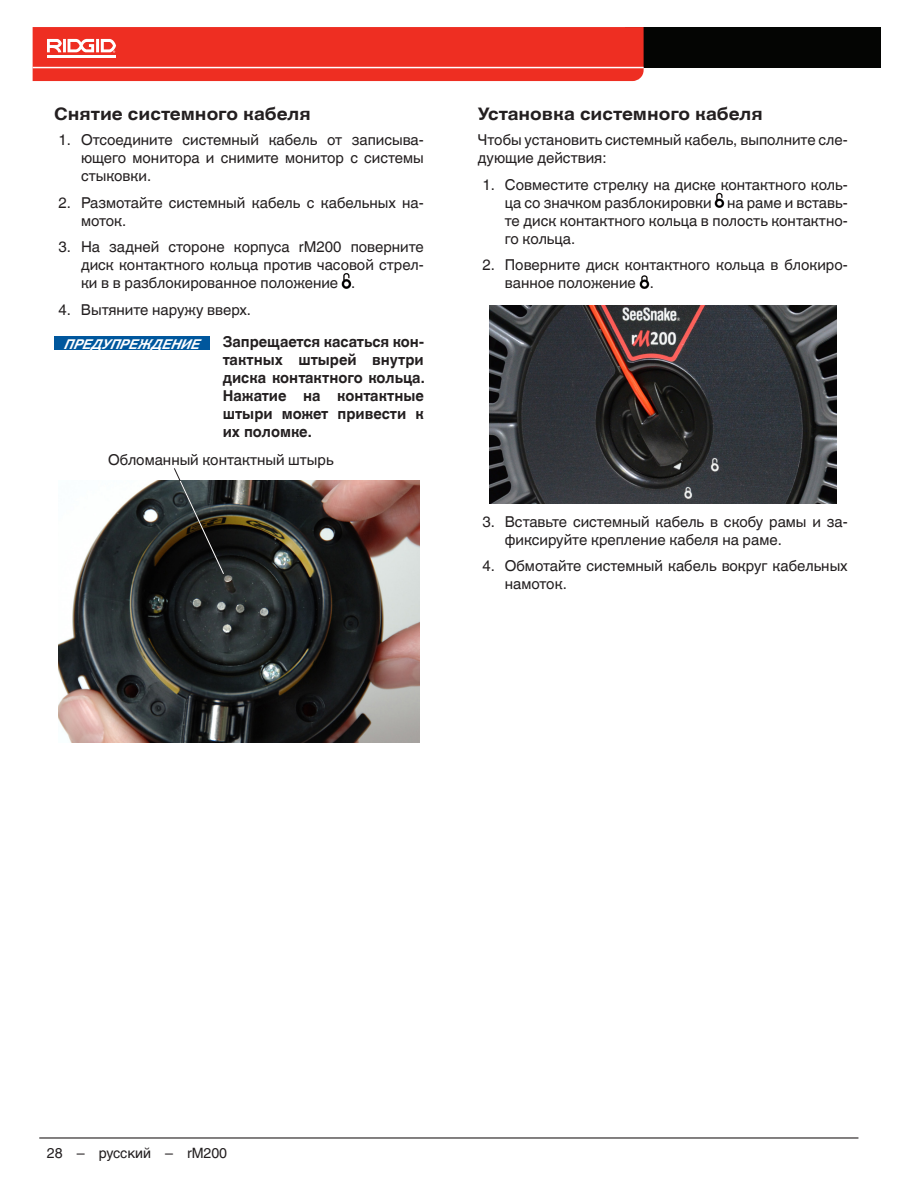
<style>
.page{position:relative;width:918px;height:1188px;background:#fff}
.page>*{position:absolute;margin:0;border:0;box-sizing:border-box;transform-origin:0 0}
.t1{font:700 17.25px "Helvetica World";color:#231f20;scale:1.1 1}
.t2{font:15px/18px "Helvetica World";color:#231f20}
.t3{font:700 15px/18px "Helvetica World";color:#231f20}
.t4{font:14.25px "Helvetica LT Std";letter-spacing:-.005em;color:#231f20}
.s1{font-weight:400}
</style>
<div class="page">
<hr style="left:39px;top:1137px;width:819px;height:2px;background:#231f20">
<div style="left:625px;top:27px;width:255px;height:41px;background:#040503"></div>
<svg style="left:33px;top:27px;width:611px;height:54px;background:#ee382c"></svg>
<hr style="left:47px;top:56px;width:69px;height:2px;background:#fff">
<img style="left:342px;top:274px;width:9px;height:14px">
<div style="left:54px;top:337px;width:155px;height:13px;background:#00579d"></div>
<img style="left:58px;top:480px;width:361px;height:262px">
<svg style="left:173px;top:468px;width:52px;height:107px;background:#3e403f"></svg>
<img style="left:715px;top:193px;width:9px;height:15px">
<img style="left:640px;top:275px;width:10px;height:13px">
<img style="left:490px;top:305px;width:346px;height:198px">
<p class="t1" style="left:54px;top:104px;width:235px">Снятие системного кабеля</p>
<p class="t2" style="left:81px;top:131px;width:344px;text-align:justify;text-indent:-22px">1. Отсоедините системный кабель от записыва&shy;ющего монитора и снимите монитор с системы стыковки.</p>
<p class="t2" style="left:81px;top:194px;width:344px;text-indent:-22px">2. Размотайте системный кабель с кабельных на&shy;моток.</p>
<p class="t2" style="left:81px;top:238px;width:344px;text-align:justify;text-indent:-22px">3. На задней стороне корпуса rM200 поверните диск контактного кольца против часовой стрел&shy;ки в в разблокированное положение .</p>
<p class="t3" style="left:64px;top:294px;width:362px;line-height:32.1px;text-indent:-5px"><span class="s1">4. Вытяните наружу вверх.<br></span><sub>ПРЕДУПРЕЖДЕНИЕ</sub> Запрещается касаться кон-</p>
<p class="t3" style="left:223px;top:351px;width:204px;text-align:justify">тактных штырей внутри диска контактного кольца.<br>Нажатие на контактные штыри может привести к их поломке.</p>
<p class="t2" style="left:108px;top:451px;width:227px">Обломанный контактный штырь</p>
<p class="t1" style="left:478px;top:104px;width:261px">Установка системного кабеля</p>
<p class="t2" style="left:478px;top:131px;width:371px">Чтобы установить системный кабель, выполните сле&shy;дующие действия:</p>
<p class="t2" style="left:505px;top:176px;width:344px;text-align:justify;text-indent:-22px">1. Совместите стрелку на диске контактного коль&shy;ца со значком разблокировки на раме и вставь&shy;те диск контактного кольца в полость контактно&shy;го кольца.</p>
<p class="t2" style="left:505px;top:256px;width:344px;text-indent:-22px">2. Поверните диск контактного кольца в блокиро&shy;ванное положение .</p>
<p class="t2" style="left:505px;top:512px;width:344px;text-indent:-22px">3. Вставьте системный кабель в скобу рамы и за&shy;фиксируйте крепление кабеля на раме.</p>
<p class="t2" style="left:505px;top:557px;width:344px;text-indent:-22px">4. Обмотайте системный кабель вокруг кабельных намоток.</p>
<p class="t4" style="left:47px;top:1144px;width:182px">28 – русский – rM200</p>
</div>
